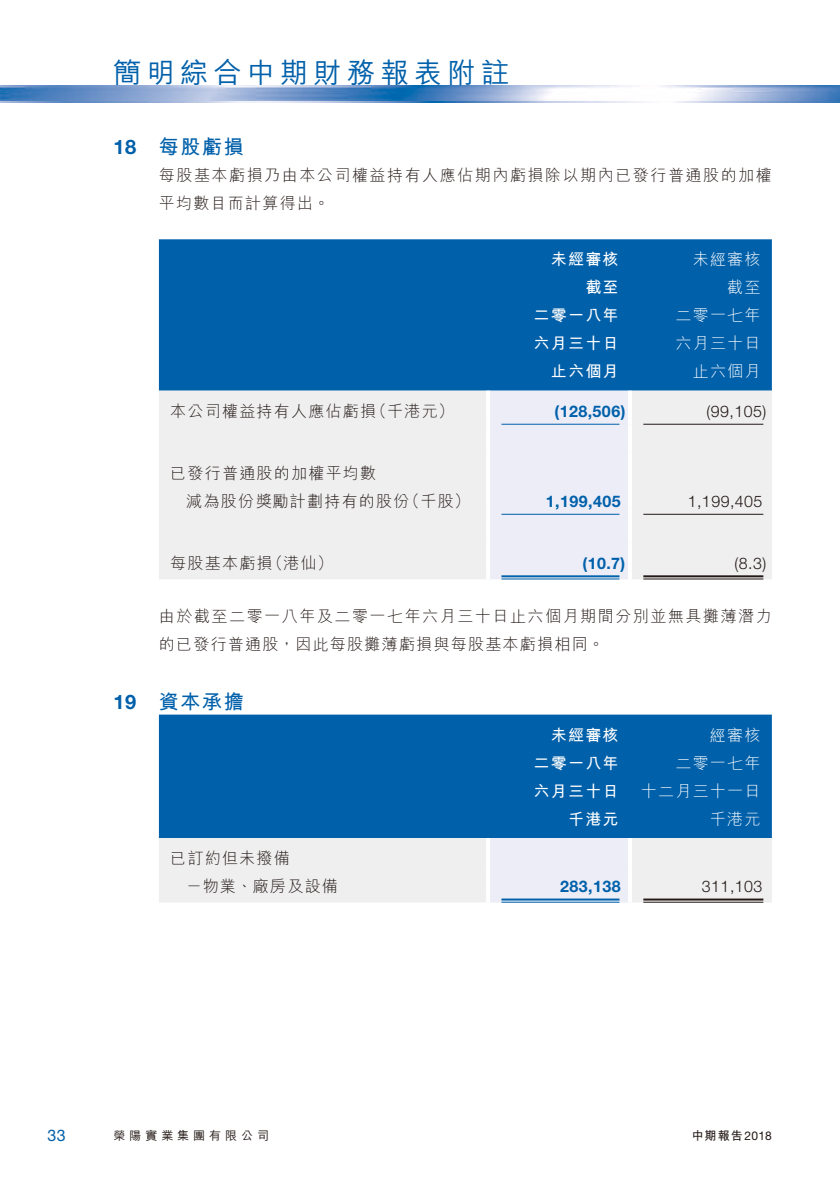
<style>
.page{position:relative;width:840px;height:1191px;background:#fff}
.page>*{position:absolute;margin:0;border:0;box-sizing:border-box;transform-origin:0 0}
.t1{font:500 28px "M Hei HK";letter-spacing:.195em;color:#0060aa}
.t2{font:700 20px "M Hei HK";letter-spacing:.08em;color:#0060aa}
.t3{font:700 20px "Helvetica Neue LT Std";color:#0060aa}
.t4{font:300 16px/28px "M Hei HK";letter-spacing:.08em;color:#231916}
.t5{font:300 16px/28px "M Hei HK";letter-spacing:.08em;color:#fff;text-align:right}
.t6{font:700 16px/28px "M Hei HK";letter-spacing:.08em;color:#fff;text-align:right}
.t7{font:700 16px "Helvetica Neue LT Std";letter-spacing:.03em;color:#0060aa}
.t8{font:300 16px "Helvetica Neue LT Std";letter-spacing:.03em;color:#231916}
.t9{font:16px "Helvetica Neue LT Std";color:#0060aa}
.t10{font:500 12px "M Hei HK";letter-spacing:.33em;color:#231916}
.t11{font:700 12px "M Hei HK";color:#231916}
.s1{font-family:"Helvetica Neue LT Std";font-weight:400}
</style>
<div class="page">
<img style="left:0;top:85px;width:839px;height:17px">
<div style="left:159px;top:239px;width:612px;height:152px;background:#0060aa"></div>
<div style="left:159px;top:391px;width:612px;height:188px;background:#efeff0"></div>
<div style="left:486px;top:391px;width:145px;height:188px;background:#ecedf7"></div>
<svg style="left:627px;top:453px;width:4px;height:56px"></svg>
<hr style="left:486px;top:453px;width:4px;height:56px;background:#fff">
<hr style="left:501px;top:424px;width:118px;height:1px;background:#0060aa">
<hr style="left:643px;top:424px;width:120px;height:1px;background:#231916">
<hr style="left:501px;top:514px;width:118px;height:1px;background:#0060aa">
<hr style="left:643px;top:514px;width:120px;height:1px;background:#231916">
<hr style="left:501px;top:575px;width:118px;height:2px;background:#0060aa">
<hr style="left:501px;top:578px;width:118px;height:1px;background:#0060aa">
<hr style="left:643px;top:575px;width:120px;height:2px;background:#231916">
<hr style="left:643px;top:578px;width:120px;height:1px;background:#231916">
<div style="left:159px;top:714px;width:612px;height:124px;background:#0060aa"></div>
<div style="left:159px;top:838px;width:612px;height:64px;background:#efeff0"></div>
<hr style="left:501px;top:898px;width:118px;height:2px;background:#0060aa">
<hr style="left:501px;top:902px;width:118px;height:1px;background:#0060aa">
<hr style="left:643px;top:898px;width:120px;height:2px;background:#231916">
<hr style="left:643px;top:902px;width:120px;height:1px;background:#231916">
<h1 class="t1" style="left:113px;top:52px;width:397px">簡明綜合中期財務報表附註</h1>
<p class="t3" style="left:113px;top:134px;width:24px">18</p>
<p class="t3" style="left:113px;top:689px;width:24px">19</p>
<p class="t2" style="left:159px;top:132px;width:86px">每股虧損</p>
<p class="t4" style="left:159px;top:161px;width:614px">每股基本虧損乃由本公司權益持有人應佔期內虧損除以期內已發行普通股的加權平均數目而計算得出。</p>
<p class="t4" style="left:370px;top:396px;width:85px">（千港元(</p>
<p class="t4" style="left:170px;top:396px;width:207px">本公司權益持有人應佔虧損</p>
<p class="t6" style="left:533px;top:244px;width:86px">未經審核截至<br>二零一八年六月三十日止六個月</p>
<p class="t5" style="left:675px;top:245px;width:86px">未經審核截至<br>二零一七年六月三十日止六個月</p>
<p class="t8" style="left:706px;top:401px;width:61px">)99,105(</p>
<p class="t7" style="left:554px;top:401px;width:72px">)128,506(</p>
<p class="t4" style="left:170px;top:458px;width:207px">已發行普通股的加權平均數</p>
<p class="t4" style="left:403px;top:486px;width:68px">（千股(</p>
<p class="t4" style="left:186px;top:486px;width:224px">減為股份獎勵計劃持有的股份</p>
<p class="t7" style="left:545px;top:491px;width:76px">1,199,405</p>
<p class="t8" style="left:687px;top:491px;width:76px">1,199,405</p>
<p class="t4" style="left:267px;top:548px;width:68px">（港仙(</p>
<p class="t4" style="left:170px;top:548px;width:104px">每股基本虧損</p>
<p class="t4" style="left:159px;top:601px;width:614px">由於截至二零一八年及二零一七年六月三十日止六個月期間分別並無具攤薄潛力的已發行普通股，因此每股攤薄虧損與每股基本虧損相同。</p>
<p class="t7" style="left:582px;top:553px;width:44px">)10.7(</p>
<p class="t8" style="left:734px;top:553px;width:33px">)8.3(</p>
<p class="t2" style="left:159px;top:687px;width:86px">資本承擔</p>
<p class="t4" style="left:170px;top:843px;width:121px">已訂約但未撥備</p>
<p class="t4" style="left:186px;top:871px;width:153px">－物業、廠房及設備</p>
<p class="t6" style="left:533px;top:719px;width:86px">未經審核二零一八年六月三十日千港元</p>
<p class="t5" style="left:640px;top:720px;width:121px">經審核<br>二零一七年<br>十二月三十一日千港元</p>
<p class="t7" style="left:559px;top:876px;width:62px">283,138</p>
<p class="t8" style="left:701px;top:876px;width:62px">311,103</p>
<p class="t9" style="left:48px;top:1125px;width:20px">33</p>
<p class="t10" style="left:113px;top:1127px;width:157px">榮陽實業集團有限公司</p>
<p class="t11" style="left:691px;top:1127px;width:82px">中期報告<span class="s1">2018</span></p>
</div>
